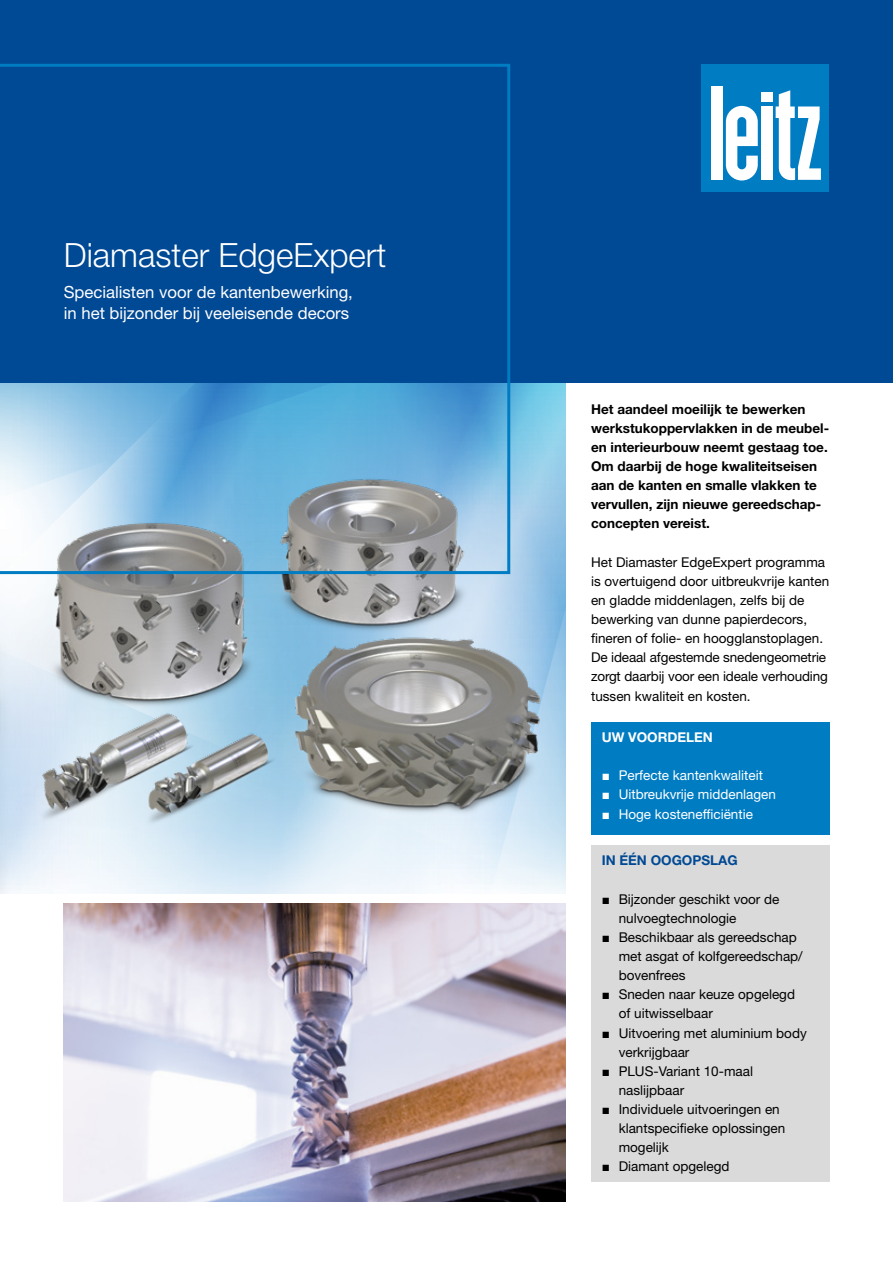
<style>
.page{position:relative;width:893px;height:1263px;background:#fff}
.page>*{position:absolute;margin:0;border:0;box-sizing:border-box;transform-origin:0 0}
.t1{font:300 33.45px "Helvetica Neue LT Pro";color:#fff}
.t2{font:16.65px/20.5px "Helvetica Neue LT Pro";color:#fff}
.t3{font:13.5px/19.2px "Helvetica Neue LT Pro";color:#000}
.t4{font:700 13.5px/19.2px "Helvetica Neue LT Pro";color:#000}
.t5{font:13.5px "Helvetica Neue LT Pro";color:#fff}
.t6{font:700 13.5px "Helvetica Neue LT Pro";color:#004994}
.t7{font:700 13.5px "Helvetica Neue LT Pro";color:#fff}
.s1{font-family:"Arial";font-weight:700}
</style>
<div class="page">
<div style="left:0;top:0;width:893px;height:383px;background:#004994"></div>
<img style="left:0;top:392px;width:566px;height:501px">
<svg style="left:0;top:64px;width:510px;height:510px"></svg>
<img style="left:64px;top:904px;width:502px;height:297px">
<div style="left:702px;top:64px;width:127px;height:127px;background:#007cc2"></div>
<div style="left:761px;top:92px;width:11px;height:9px;background:#fff"></div>
<div style="left:761px;top:107px;width:11px;height:73px;background:#fff"></div>
<div style="left:711px;top:86px;width:12px;height:94px;background:#fff"></div>
<svg style="left:726px;top:106px;width:32px;height:74px"></svg>
<svg style="left:776px;top:90px;width:45px;height:90px"></svg>
<div style="left:591px;top:722px;width:238px;height:112px;background:#007cc2"></div>
<div style="left:591px;top:845px;width:238px;height:337px;background:#dadada"></div>
<h1 class="t1" style="left:64px;top:234px;width:324px">Diamaster EdgeExpert</h1>
<p class="t2" style="left:64px;top:282px;width:291px">Specialisten voor de kantenbewerking, in het bijzonder bij veeleisende decors</p>
<p class="t4" style="left:591px;top:399px;width:240px">Het aandeel moeilijk te bewerken werkstukoppervlakken in de meubel&shy;en interieurbouw neemt gestaag toe.<br>Om daarbij de hoge kwaliteitseisen aan de kanten en smalle vlakken te vervullen, zijn nieuwe gereedschap&shy;concepten vereist.</p>
<p class="t3" style="left:591px;top:552px;width:240px">Het Diamaster EdgeExpert programma is overtuigend door uitbreukvrije kanten en gladde middenlagen, zelfs bij de bewerking van dunne papierdecors, fineren of folie- en hoogglanstoplagen.<br>De ideaal afgestemde snedengeometrie zorgt daarbij voor een ideale verhouding tussen kwaliteit en kosten.</p>
<p class="t7" style="left:602px;top:729px;width:113px">UW VOORDELEN</p>
<p class="t5" style="left:602px;top:767px;width:163px"><span class="s1">■</span> Perfecte kantenkwaliteit</p>
<p class="t5" style="left:602px;top:787px;width:176px"><span class="s1">■</span> Uitbreukvrije middenlagen</p>
<p class="t5" style="left:602px;top:806px;width:153px"><span class="s1">■</span> Hoge kostenefficiëntie</p>
<p class="t6" style="left:602px;top:852px;width:138px">IN ÉÉN OOGOPSLAG</p>
<p class="t3" style="left:619px;top:889px;width:162px;text-indent:-17px"><span class="s1">■</span> Bijzonder geschikt voor de nulvoegtechnologie</p>
<p class="t3" style="left:619px;top:927px;width:186px;text-indent:-17px"><span class="s1">■</span> Beschikbaar als gereedschap met asgat of kolfgereedschap/ bovenfrees</p>
<p class="t3" style="left:619px;top:985px;width:178px;text-indent:-17px"><span class="s1">■</span> Sneden naar keuze opgelegd of uitwisselbaar</p>
<p class="t3" style="left:619px;top:1023px;width:190px;text-indent:-17px"><span class="s1">■</span> Uitvoering met aluminium body verkrijgbaar</p>
<p class="t3" style="left:619px;top:1061px;width:136px;text-indent:-17px"><span class="s1">■</span> PLUS-Variant 10-maal naslijpbaar</p>
<p class="t3" style="left:619px;top:1099px;width:168px;text-indent:-17px"><span class="s1">■</span> Individuele uitvoeringen en klantspecifieke oplossingen mogelijk</p>
<p class="t3" style="left:602px;top:1157px;width:129px"><span class="s1">■</span> Diamant opgelegd</p>
</div>
